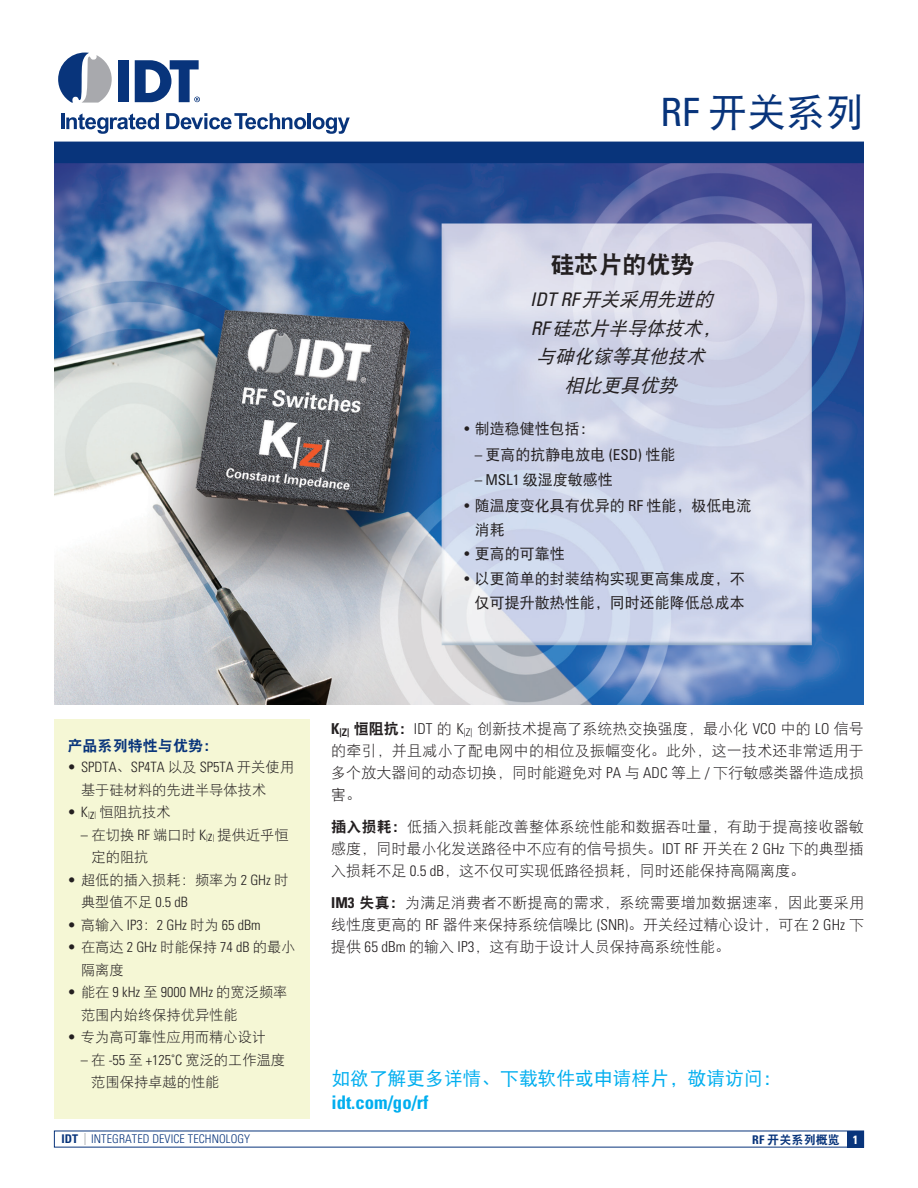
<style>
.page{position:relative;width:918px;height:1188px;background:#fff}
.page>*{position:absolute;margin:0;border:0;box-sizing:border-box;transform-origin:0 0}
.Main_Subtitle{font:39px "DFP Hei W5";color:#08347b}
.t1{font:24px "DFP Hei W9";color:#231f20}
.t2{font:italic 18.75px "DFP Hei W5";color:#231f20}
.t3{font:18.75px/24px "DFP Hei W5";color:#00aeef}
.t4{font:15px/21.8px "DFP Hei W3";letter-spacing:.005em;color:#231f20;text-align:justify}
.t5{font:15px/24px "DFP Hei W5";color:#231f20}
.t6{font:15px "DFP Hei W9";letter-spacing:.005em;color:#08347b}
.t7{font:14.25px/22.5px "DFP Hei W3";color:#231f20}
.t8{font:300 condensed 14.25px "Univers";color:#231f20}
.Main_Subtitle-2{font:300 condensed 12px "Univers";letter-spacing:.01em;color:#08347b}
.Main_Subtitle-3{font:12px "DFP Hei W9";letter-spacing:.01em;color:#08347b}
.Main_Subtitle-4{font:700 condensed 12px "Univers";color:#fff}
.s1{font-family:"Univers";font-stretch:condensed}
.s2{font-family:"Univers";font-weight:300;font-stretch:condensed}
.s3{font-family:"Univers";font-weight:300;font-stretch:condensed;font-size:7.5px}
.s4{font-family:"DFP Hei W3";font-weight:400;font-stretch:normal}
.s5{font-family:"Univers";font-weight:700;font-stretch:condensed}
.s6{font-family:"Univers";font-weight:700;font-stretch:condensed;font-size:9px}
.s7{font-family:"DFP Hei W9"}
.s8{font-family:"Univers";font-weight:300;font-stretch:condensed;font-size:9px}
.s9{font-weight:700}
.s10{color:#939598}
</style>
<div class="page">
<img style="left:54px;top:163px;width:810px;height:542px">
<div style="left:118px;top:60px;width:11px;height:42px;background:#08347b"></div>
<svg style="left:58px;top:53px;width:54px;height:50px"></svg>
<svg style="left:135px;top:60px;width:65px;height:42px"></svg>
<hr style="left:61px;top:113px;width:4px;height:16px;background:#08347b">
<svg style="left:66px;top:113px;width:93px;height:21px"></svg>
<svg style="left:166px;top:113px;width:140px;height:16px"></svg>
<hr style="left:308px;top:113px;width:3px;height:16px;background:#08347b">
<svg style="left:313px;top:117px;width:37px;height:17px"></svg>
<div style="left:847px;top:1131px;width:17px;height:16px;background:#08347b"></div>
<div style="left:54px;top:719px;width:256px;height:400px;background:#f5f7d5"></div>
<div style="left:54px;top:142px;width:810px;height:21px;background:#08347b"></div>
<p class="Main_Subtitle" style="left:660px;top:91px;width:205px"><span class="s1">RF</span> 开关系列</p>
<p class="t1" style="left:550px;top:252px;width:145px">硅芯片的优势</p>
<p class="t2" style="left:530px;top:289px;width:189px"><span class="s1">I D T R F</span> 开关采用先进的</p>
<p class="t2" style="left:531px;top:318px;width:197px"><span class="s1">R F</span> 硅芯片半导体技术，</p>
<p class="t2" style="left:536px;top:346px;width:176px">与砷化镓等其他技术</p>
<p class="t2" style="left:564px;top:375px;width:119px">相比更具优势</p>
<p class="t5" style="left:464px;top:417px;width:132px"><span class="s1">•</span> 制造稳健性包括：</p>
<p class="t5" style="left:475px;top:442px;width:202px"><span class="s1">–</span> 更高的抗静电放电 <span class="s1">(ESD)</span> 性能</p>
<p class="t5" style="left:475px;top:468px;width:139px"><span class="s1">– MSL1</span> 级湿度敏感性</p>
<p class="t5" style="left:475px;top:493px;width:278px;text-indent:-10px"><span class="s1">•</span> 随温度变化具有优异的 <span class="s1">RF</span> 性能，极低电流消耗</p>
<p class="t5" style="left:464px;top:541px;width:102px"><span class="s1">•</span> 更高的可靠性</p>
<p class="t5" style="left:464px;top:567px;width:282px;text-align:right"><span class="s1">•</span> 以更简单的封装结构实现更高集成度，不仅可提升散热性能，同时还能降低总成本</p>
<p class="t6" style="left:68px;top:738px;width:152px">产品系列特性与优势：</p>
<p class="t7" style="left:81px;top:756px;width:214px;text-indent:-14px"><span class="s2">• SPDTA</span>、<span class="s2">SP4TA</span> 以及 <span class="s2">SP5TA</span> 开关使用基于硅材料的先进半导体技术</p>
<p class="t7" style="left:68px;top:801px;width:105px"><span class="s2">• K</span><span class="s3">|</span><span class="s2">z</span><span class="s3">|</span> 恒阻抗技术</p>
<p class="t7" style="left:92px;top:823px;width:199px;text-indent:-11px"><span class="s2">–</span> 在切换 <span class="s2">RF</span> 端口时 <span class="s2">K</span><span class="s3">|</span><span class="s2">z</span><span class="s3">|</span> 提供近乎恒定的阻抗</p>
<p class="t7" style="left:81px;top:868px;width:209px;text-indent:-14px"><span class="s2">•</span> 超低的插入损耗：频率为 <span class="s2">2 GHz</span> 时典型值不足 <span class="s2">0.5 dB</span></p>
<p class="t8" style="left:68px;top:916px;width:195px">• <span class="s4">高输入</span> IP3<span class="s4">：</span>2 GHz <span class="s4">时为</span> 65 dBm</p>
<p class="t7" style="left:81px;top:936px;width:216px;text-indent:-14px"><span class="s2">•</span> 在高达 <span class="s2">2 GHz</span> 时能保持 <span class="s2">74 dB</span> 的最小隔离度</p>
<p class="t7" style="left:81px;top:981px;width:208px;text-indent:-14px"><span class="s2">•</span> 能在 <span class="s2">9 kHz</span> 至 <span class="s2">9000 MHz</span> 的宽泛频率范围内始终保持优异性能</p>
<p class="t7" style="left:68px;top:1026px;width:200px"><span class="s2">•</span> 专为高可靠性应用而精心设计</p>
<p class="t7" style="left:91px;top:1048px;width:195px;text-indent:-10px"><span class="s2">–</span> 在 <span class="s2">-55</span> 至 <span class="s2">+125˚C</span> 宽泛的工作温度范围保持卓越的性能</p>
<p class="t4" style="left:331px;top:718px;width:534px"><span class="s5">K</span><span class="s6">|</span><sub>Z</sub><span class="s6">|</span> <span class="s7">恒阻抗：</span><span class="s2">IDT</span> 的 <span class="s2">K</span><span class="s8">|</span><sub>Z</sub><span class="s8">|</span> 创新技术提高了系统热交换强度，最小化 <span class="s2">VCO</span> 中的 <span class="s2">LO</span> 信号的牵引，并且减小了配电网中的相位及振幅变化。此外，这一技术还非常适用于多个放大器间的动态切换，同时能避免对 <span class="s2">PA</span> 与 <span class="s2">ADC</span> 等上 <span class="s2">/</span> 下行敏感类器件造成损害。</p>
<p class="t4" style="left:331px;top:816px;width:534px"><span class="s7">插入损耗：</span>低插入损耗能改善整体系统性能和数据吞吐量，有助于提高接收器敏感度，同时最小化发送路径中不应有的信号损失。<span class="s2">IDT RF</span> 开关在 <span class="s2">2 GHz</span> 下的典型插入损耗不足 <span class="s2">0.5 dB</span>，这不仅可实现低路径损耗，同时还能保持高隔离度。</p>
<p class="t4" style="left:331px;top:892px;width:534px"><span class="s5">IM3</span> <span class="s7">失真：</span>为满足消费者不断提高的需求，系统需要增加数据速率，因此要采用线性度更高的 <span class="s2">RF</span> 器件来保持系统信噪比 <span class="s2">(SNR)</span>。开关经过精心设计，可在 <span class="s2">2 GHz</span> 下提供 <span class="s2">65 dBm</span> 的输入 <span class="s2">IP3</span>，这有助于设计人员保持高系统性能。</p>
<p class="t3" style="left:332px;top:1066px;width:452px">如欲了解更多详情、下载软件或申请样片，敬请访问：<span class="s5">idt.com/go/rf</span></p>
<p class="Main_Subtitle-2" style="left:61px;top:1132px;width:190px"><span class="s9">IDT</span> <span class="s10">|</span> INTEGRATED DEVICE TECHNOLOGY</p>
<p class="Main_Subtitle-3" style="left:752px;top:1133px;width:89px"><span class="s5">RF</span> 开关系列概览</p>
<p class="Main_Subtitle-4" style="left:853px;top:1132px;width:7px">1</p>
</div>
